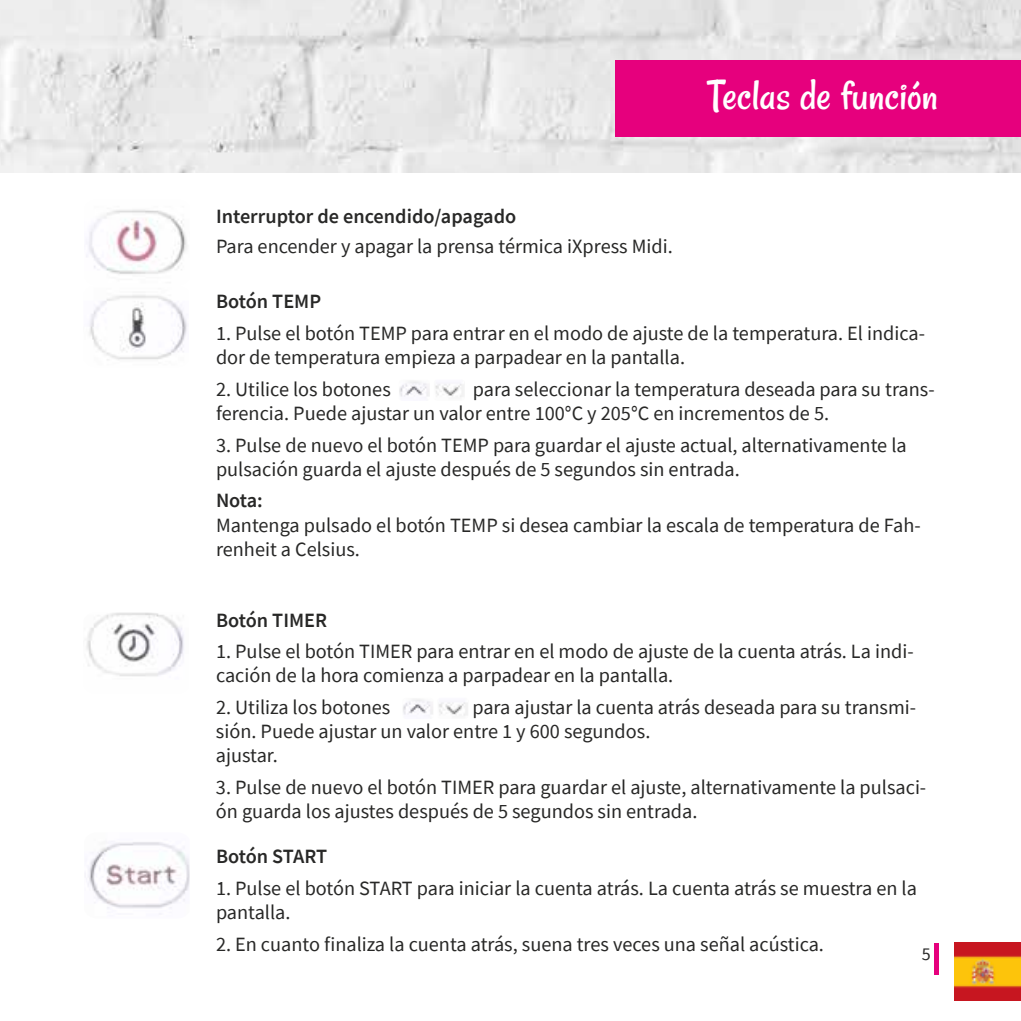
<style>
.page{position:relative;width:1021px;height:1021px;background:#fff}
.page>*{position:absolute;margin:0;border:0;box-sizing:border-box;transform-origin:0 0}
.t1{font:45px "Rancho";color:#fff}
.t2{font:20.25px/24.3px "Source Sans Pro";color:#282827}
.t3{font:600 20.25px "Source Sans Pro";color:#282827}
.t4{font:18px "Source Sans Pro";color:#282827}
</style>
<div class="page">
<div style="left:933px;top:943px;width:5px;height:31px;background:#e6007d"></div>
<img style="left:954px;top:942px;width:66px;height:58px">
<img style="left:0;top:0;width:1020px;height:172px">
<div style="left:615px;top:60px;width:405px;height:76px;background:#e6007d"></div>
<img style="left:86px;top:209px;width:101px;height:151px">
<img style="left:399px;top:381px;width:31px;height:16px">
<img style="left:435px;top:383px;width:29px;height:14px">
<img style="left:403px;top:699px;width:30px;height:16px">
<img style="left:438px;top:702px;width:30px;height:14px">
<img style="left:85px;top:842px;width:105px;height:72px">
<img style="left:86px;top:612px;width:98px;height:64px">
<h1 class="t1" style="left:708px;top:69px;width:231px">Teclas de función</h1>
<p class="t3" style="left:216px;top:203px;width:302px">Interruptor de encendido/apagado</p>
<p class="t2" style="left:216px;top:234px;width:458px">Para encender y apagar la prensa térmica iXpress Midi.</p>
<p class="t3" style="left:216px;top:288px;width:107px">Botón TEMP</p>
<p class="t2" style="left:216px;top:321px;width:710px">1. Pulse el botón TEMP para entrar en el modo de ajuste de la temperatura. El indica&shy;dor de temperatura empieza a parpadear en la pantalla.</p>
<p class="t2" style="left:216px;top:377px;width:176px">2. Utilice los botones</p>
<p class="t2" style="left:216px;top:377px;width:720px;text-indent:257px">para seleccionar la temperatura deseada para su trans&shy;ferencia. Puede ajustar un valor entre 100°C y 205°C en incrementos de 5.</p>
<p class="t2" style="left:216px;top:432px;width:692px">3. Pulse de nuevo el botón TEMP para guardar el ajuste actual, alternativamente la pulsación guarda el ajuste después de 5 segundos sin entrada.</p>
<p class="t3" style="left:216px;top:487px;width:48px">Nota:</p>
<p class="t2" style="left:216px;top:512px;width:706px">Mantenga pulsado el botón TEMP si desea cambiar la escala de temperatura de Fah&shy;renheit a Celsius.</p>
<p class="t3" style="left:216px;top:606px;width:112px">Botón TIMER</p>
<p class="t2" style="left:216px;top:639px;width:699px">1. Pulse el botón TIMER para entrar en el modo de ajuste de la cuenta atrás. La indi&shy;cación de la hora comienza a parpadear en la pantalla.</p>
<p class="t2" style="left:216px;top:695px;width:176px">2. Utiliza los botones</p>
<p class="t2" style="left:216px;top:695px;width:701px;text-indent:256px">para ajustar la cuenta atrás deseada para su transmi&shy;sión. Puede ajustar un valor entre 1 y 600 segundos.<br>ajustar.</p>
<p class="t2" style="left:216px;top:775px;width:711px">3. Pulse de nuevo el botón TIMER para guardar el ajuste, alternativamente la pulsaci&shy;ón guarda los ajustes después de 5 segundos sin entrada.</p>
<p class="t3" style="left:216px;top:843px;width:113px">Botón START</p>
<p class="t2" style="left:216px;top:875px;width:702px">1. Pulse el botón START para iniciar la cuenta atrás. La cuenta atrás se muestra en la pantalla.</p>
<p class="t2" style="left:216px;top:931px;width:609px">2. En cuanto finaliza la cuenta atrás, suena tres veces una señal acústica.</p>
<p class="t4" style="left:921px;top:942px;width:10px">5</p>
</div>
